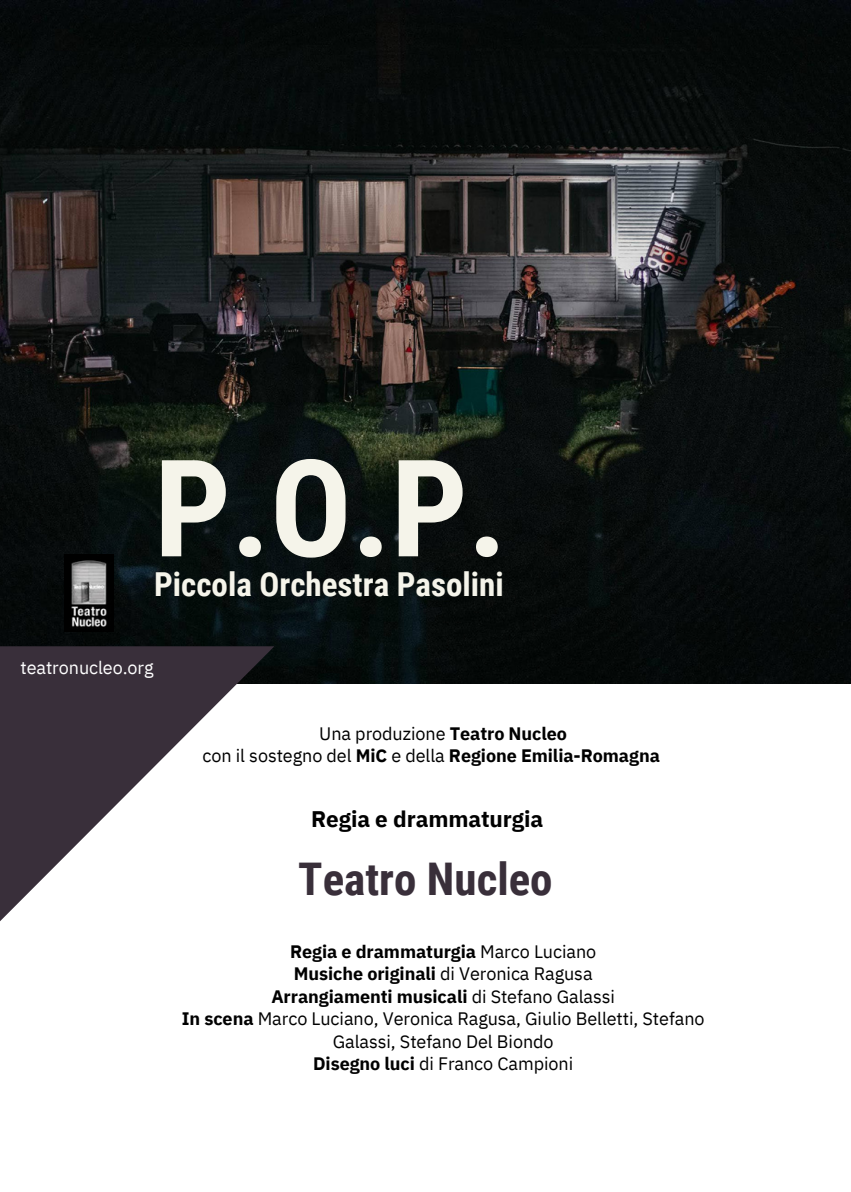
<style>
.page{position:relative;width:851px;height:1192px;background:#fff}
.page>*{position:absolute;margin:0;border:0;box-sizing:border-box;transform-origin:0 0}
.t1{font:700 135px "Roboto Condensed";color:#f5f4ea}
.t2{font:700 45px "Roboto Condensed";color:#392f3a}
.t3{font:700 33px "Roboto Condensed";color:#f5f4ea}
.t4{font:700 22.5px "IBM Plex Sans";letter-spacing:-.005em;color:#000}
.t5{font:700 18px "IBM Plex Sans";letter-spacing:-.005em;color:#000}
.t6{font:18px/22.5px "IBM Plex Sans";letter-spacing:-.005em;color:#000;text-align:center}
.t7{font:18px "IBM Plex Sans";letter-spacing:-.005em;color:#fff}
.s1{font-weight:700}
.s2{font-weight:400}
</style>
<div class="page">
<img style="left:0;top:0;width:850px;height:683px">
<img style="left:65px;top:554px;width:48px;height:77px">
<svg style="left:0;top:646px;width:274px;height:275px;fill:#392f3a"></svg>
<h1 class="t1" style="left:154px;top:431px;width:354px">P.O.P.</h1>
<h1 class="t3" style="left:154px;top:565px;width:351px">Piccola Orchestra Pasolini</h1>
<h3 class="t7" style="left:20px;top:655px;width:135px">teatronucleo.org</h3>
<p class="t6" style="left:319px;top:721px;width:249px">Una produzione <span class="s1">Teatro Nucleo</span></p>
<p class="t5" style="left:202px;top:743px;width:459px"><span class="s2">con il sostegno del</span> MiC <span class="s2">e della</span> Regione Emilia-Romagna</p>
<h2 class="t4" style="left:311px;top:804px;width:234px">Regia e drammaturgia</h2>
<p class="t2" style="left:298px;top:852px;width:256px">Teatro Nucleo</p>
<p class="t5" style="left:290px;top:939px;width:308px">Regia e drammaturgia <span class="s2">Marco Luciano</span></p>
<p class="t5" style="left:294px;top:961px;width:300px">Musiche originali <span class="s2">di Veronica Ragusa</span></p>
<p class="t5" style="left:271px;top:984px;width:345px">Arrangiamenti musicali <span class="s2">di Stefano Galassi</span></p>
<p class="t6" style="left:182px;top:1007px;width:524px"><span class="s1">In scena</span> Marco Luciano, Veronica Ragusa, Giulio Belletti, Stefano<br>Galassi, Stefano Del Biondo</p>
<p class="t6" style="left:313px;top:1052px;width:261px"><span class="s1">Disegno luci</span> di Franco Campioni</p>
</div>
